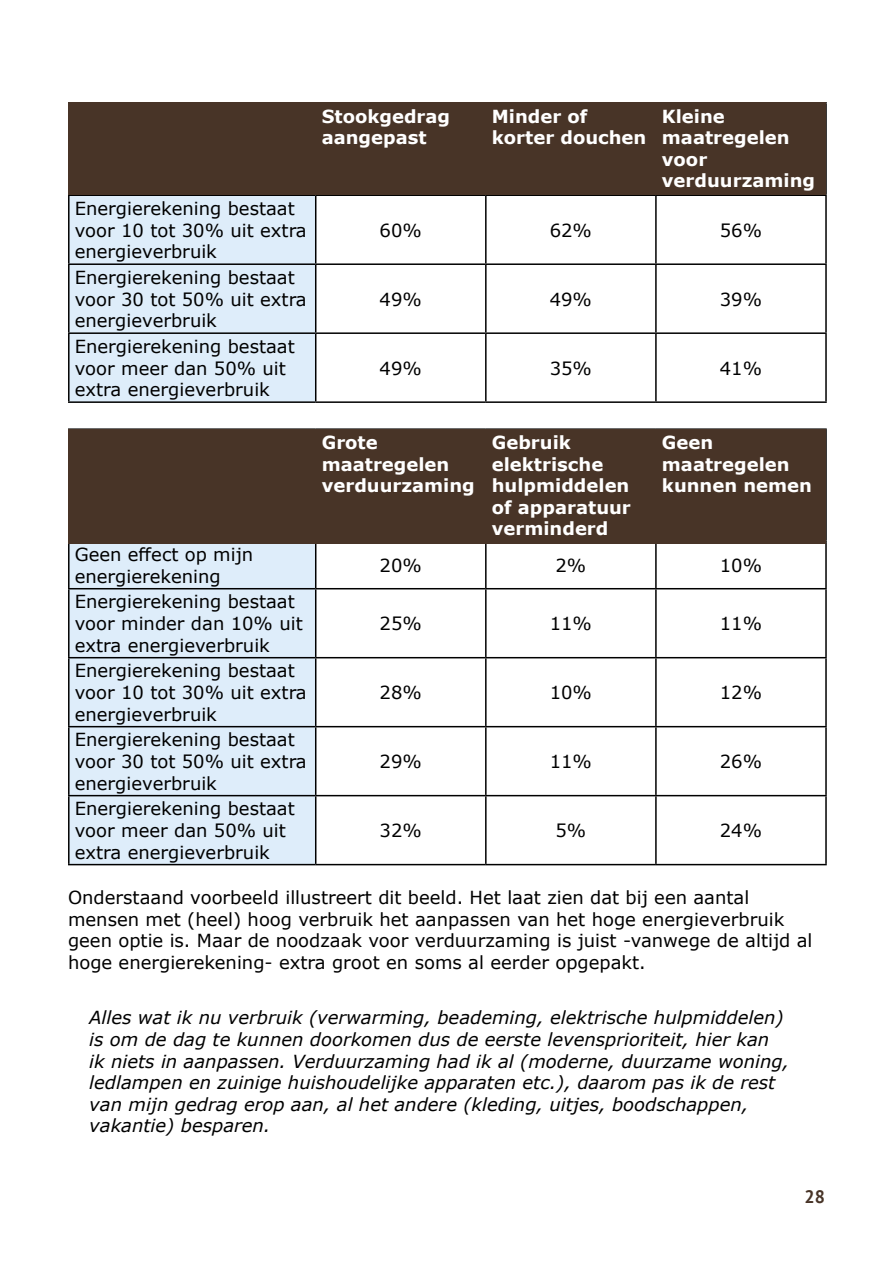
<style>
.page{position:relative;width:893px;height:1263px;background:#fff}
.page>*{position:absolute;margin:0;border:0;box-sizing:border-box;transform-origin:0 0}
.Paragraaf{font:18px/21.6px "Verdana";color:#000}
.Citaat{font:italic 18px/21.6px "Verdana";color:#000}
.Tabelkop{font:700 18px/21.6px "Verdana";color:#fff}
.Cel_2{font:18px "Verdana";color:#000}
.Cel_1{font:18px/21.6px "Verdana";color:#000}
.t1{font:700 18px "PT Sans";color:#483427}
</style>
<div class="page">
<div style="left:70px;top:196px;width:245px;height:205px;background:#deedfa"></div>
<hr style="left:656px;top:102px;width:171px;height:2px;background:#000">
<hr style="left:825px;top:104px;width:2px;height:90px;background:#000">
<hr style="left:68px;top:194px;width:248px;height:2px;background:#000">
<hr style="left:68px;top:196px;width:2px;height:67px;background:#000">
<hr style="left:316px;top:194px;width:170px;height:2px;background:#000">
<hr style="left:315px;top:196px;width:1px;height:67px;background:#000">
<hr style="left:486px;top:194px;width:170px;height:2px;background:#000">
<hr style="left:485px;top:196px;width:2px;height:67px;background:#000">
<hr style="left:656px;top:194px;width:171px;height:2px;background:#000">
<hr style="left:655px;top:196px;width:2px;height:67px;background:#000">
<hr style="left:825px;top:196px;width:2px;height:67px;background:#000">
<hr style="left:68px;top:263px;width:248px;height:2px;background:#000">
<hr style="left:68px;top:265px;width:2px;height:67px;background:#000">
<hr style="left:316px;top:263px;width:170px;height:2px;background:#000">
<hr style="left:315px;top:265px;width:1px;height:67px;background:#000">
<hr style="left:486px;top:263px;width:170px;height:2px;background:#000">
<hr style="left:485px;top:265px;width:2px;height:67px;background:#000">
<hr style="left:656px;top:263px;width:171px;height:2px;background:#000">
<hr style="left:655px;top:265px;width:2px;height:67px;background:#000">
<hr style="left:825px;top:265px;width:2px;height:67px;background:#000">
<hr style="left:68px;top:332px;width:248px;height:2px;background:#000">
<hr style="left:68px;top:334px;width:2px;height:67px;background:#000">
<hr style="left:316px;top:332px;width:170px;height:2px;background:#000">
<hr style="left:315px;top:334px;width:1px;height:67px;background:#000">
<hr style="left:486px;top:332px;width:170px;height:2px;background:#000">
<hr style="left:485px;top:334px;width:2px;height:67px;background:#000">
<hr style="left:656px;top:332px;width:171px;height:2px;background:#000">
<hr style="left:655px;top:334px;width:2px;height:67px;background:#000">
<hr style="left:825px;top:334px;width:2px;height:67px;background:#000">
<hr style="left:68px;top:401px;width:248px;height:2px;background:#000">
<hr style="left:316px;top:401px;width:170px;height:2px;background:#000">
<hr style="left:486px;top:401px;width:170px;height:2px;background:#000">
<hr style="left:656px;top:401px;width:171px;height:2px;background:#000">
<div style="left:68px;top:102px;width:248px;height:93px;background:#483427"></div>
<div style="left:315px;top:102px;width:171px;height:93px;background:#483427"></div>
<div style="left:485px;top:102px;width:171px;height:93px;background:#483427"></div>
<div style="left:655px;top:102px;width:171px;height:93px;background:#483427"></div>
<div style="left:70px;top:543px;width:245px;height:321px;background:#deedfa"></div>
<hr style="left:68px;top:428px;width:248px;height:2px;background:#000">
<hr style="left:316px;top:428px;width:170px;height:2px;background:#000">
<hr style="left:486px;top:428px;width:170px;height:2px;background:#000">
<hr style="left:656px;top:428px;width:171px;height:2px;background:#000">
<hr style="left:825px;top:430px;width:2px;height:111px;background:#000">
<hr style="left:68px;top:542px;width:2px;height:46px;background:#000">
<hr style="left:315px;top:542px;width:1px;height:46px;background:#000">
<hr style="left:485px;top:542px;width:2px;height:46px;background:#000">
<hr style="left:656px;top:541px;width:171px;height:1px;background:#000">
<hr style="left:655px;top:542px;width:2px;height:46px;background:#000">
<hr style="left:825px;top:542px;width:2px;height:46px;background:#000">
<hr style="left:68px;top:588px;width:248px;height:1px;background:#000">
<hr style="left:68px;top:589px;width:2px;height:68px;background:#000">
<hr style="left:316px;top:588px;width:170px;height:1px;background:#000">
<hr style="left:315px;top:589px;width:1px;height:68px;background:#000">
<hr style="left:486px;top:588px;width:170px;height:1px;background:#000">
<hr style="left:485px;top:589px;width:2px;height:68px;background:#000">
<hr style="left:656px;top:588px;width:171px;height:1px;background:#000">
<hr style="left:655px;top:589px;width:2px;height:68px;background:#000">
<hr style="left:825px;top:589px;width:2px;height:68px;background:#000">
<hr style="left:68px;top:657px;width:248px;height:1px;background:#000">
<hr style="left:68px;top:658px;width:2px;height:68px;background:#000">
<hr style="left:316px;top:657px;width:170px;height:1px;background:#000">
<hr style="left:315px;top:658px;width:1px;height:68px;background:#000">
<hr style="left:486px;top:657px;width:170px;height:1px;background:#000">
<hr style="left:485px;top:658px;width:2px;height:68px;background:#000">
<hr style="left:656px;top:657px;width:171px;height:1px;background:#000">
<hr style="left:655px;top:658px;width:2px;height:68px;background:#000">
<hr style="left:825px;top:658px;width:2px;height:68px;background:#000">
<hr style="left:68px;top:726px;width:248px;height:1px;background:#000">
<hr style="left:68px;top:727px;width:2px;height:68px;background:#000">
<hr style="left:316px;top:726px;width:170px;height:1px;background:#000">
<hr style="left:315px;top:727px;width:1px;height:68px;background:#000">
<hr style="left:486px;top:726px;width:170px;height:1px;background:#000">
<hr style="left:485px;top:727px;width:2px;height:68px;background:#000">
<hr style="left:656px;top:726px;width:171px;height:1px;background:#000">
<hr style="left:655px;top:727px;width:2px;height:68px;background:#000">
<hr style="left:825px;top:727px;width:2px;height:68px;background:#000">
<hr style="left:68px;top:795px;width:248px;height:1px;background:#000">
<hr style="left:68px;top:796px;width:2px;height:68px;background:#000">
<hr style="left:316px;top:795px;width:170px;height:1px;background:#000">
<hr style="left:315px;top:796px;width:1px;height:68px;background:#000">
<hr style="left:486px;top:795px;width:170px;height:1px;background:#000">
<hr style="left:485px;top:796px;width:2px;height:68px;background:#000">
<hr style="left:656px;top:795px;width:171px;height:1px;background:#000">
<hr style="left:655px;top:796px;width:2px;height:68px;background:#000">
<hr style="left:825px;top:796px;width:2px;height:68px;background:#000">
<hr style="left:68px;top:864px;width:248px;height:1px;background:#000">
<hr style="left:316px;top:864px;width:170px;height:1px;background:#000">
<hr style="left:486px;top:864px;width:170px;height:1px;background:#000">
<hr style="left:656px;top:864px;width:171px;height:1px;background:#000">
<div style="left:68px;top:429px;width:248px;height:114px;background:#483427"></div>
<div style="left:315px;top:429px;width:171px;height:114px;background:#483427"></div>
<div style="left:485px;top:429px;width:171px;height:114px;background:#483427"></div>
<div style="left:655px;top:429px;width:171px;height:114px;background:#483427"></div>
<p class="Paragraaf" style="left:75px;top:197px;width:233px">Energierekening bestaat voor 10 tot 30% uit extra energieverbruik</p>
<p class="Paragraaf" style="left:75px;top:266px;width:233px">Energierekening bestaat voor 30 tot 50% uit extra energieverbruik</p>
<p class="Paragraaf" style="left:75px;top:335px;width:222px">Energierekening bestaat voor meer dan 50% uit extra energieverbruik</p>
<p class="Tabelkop" style="left:322px;top:105px;width:130px">Stookgedrag aangepast</p>
<p class="Tabelkop" style="left:492px;top:105px;width:156px">Minder of korter douchen</p>
<p class="Tabelkop" style="left:662px;top:105px;width:155px">Kleine maatregelen voor verduurzaming</p>
<p class="Cel_2" style="left:380px;top:218px;width:44px">60%</p>
<p class="Cel_2" style="left:550px;top:218px;width:44px">62%</p>
<p class="Cel_2" style="left:720px;top:218px;width:44px">56%</p>
<p class="Cel_2" style="left:380px;top:287px;width:44px">49%</p>
<p class="Cel_2" style="left:550px;top:287px;width:44px">49%</p>
<p class="Cel_2" style="left:720px;top:287px;width:44px">39%</p>
<p class="Cel_2" style="left:380px;top:356px;width:44px">49%</p>
<p class="Cel_2" style="left:550px;top:356px;width:44px">35%</p>
<p class="Cel_2" style="left:720px;top:356px;width:44px">41%</p>
<p class="Tabelkop" style="left:322px;top:431px;width:155px">Grote maatregelen verduurzaming</p>
<p class="Tabelkop" style="left:492px;top:431px;width:141px">Gebruik elektrische hulpmiddelen of apparatuur verminderd</p>
<p class="Tabelkop" style="left:662px;top:431px;width:152px">Geen maatregelen kunnen nemen</p>
<p class="Cel_1" style="left:75px;top:544px;width:180px">Geen effect op mijn energierekening</p>
<p class="Cel_2" style="left:380px;top:553px;width:44px">20%</p>
<p class="Cel_2" style="left:555px;top:553px;width:32px">2%</p>
<p class="Cel_2" style="left:720px;top:553px;width:44px">10%</p>
<p class="Paragraaf" style="left:75px;top:591px;width:229px">Energierekening bestaat voor minder dan 10% uit extra energieverbruik</p>
<p class="Cel_2" style="left:380px;top:611px;width:44px">25%</p>
<p class="Cel_2" style="left:550px;top:611px;width:44px">11%</p>
<p class="Cel_2" style="left:720px;top:611px;width:44px">11%</p>
<p class="Paragraaf" style="left:75px;top:660px;width:233px">Energierekening bestaat voor 10 tot 30% uit extra energieverbruik</p>
<p class="Paragraaf" style="left:75px;top:729px;width:233px">Energierekening bestaat voor 30 tot 50% uit extra energieverbruik</p>
<p class="Paragraaf" style="left:75px;top:798px;width:222px">Energierekening bestaat voor meer dan 50% uit extra energieverbruik</p>
<p class="Cel_2" style="left:380px;top:680px;width:44px">28%</p>
<p class="Cel_2" style="left:550px;top:680px;width:44px">10%</p>
<p class="Cel_2" style="left:720px;top:680px;width:44px">12%</p>
<p class="Cel_2" style="left:380px;top:749px;width:44px">29%</p>
<p class="Cel_2" style="left:550px;top:749px;width:44px">11%</p>
<p class="Cel_2" style="left:720px;top:749px;width:44px">26%</p>
<p class="Cel_2" style="left:380px;top:818px;width:44px">32%</p>
<p class="Cel_2" style="left:555px;top:818px;width:32px">5%</p>
<p class="Cel_2" style="left:720px;top:818px;width:44px">24%</p>
<p class="Paragraaf" style="left:68px;top:886px;width:746px">Onderstaand voorbeeld illustreert dit beeld. Het laat zien dat bij een aantal mensen met (heel) hoog verbruik het aanpassen van het hoge energieverbruik geen optie is. Maar de noodzaak voor verduurzaming is juist -vanwege de altijd al hoge energierekening- extra groot en soms al eerder opgepakt.</p>
<p class="Citaat" style="left:89px;top:1007px;width:701px">Alles wat ik nu verbruik (verwarming, beademing, elektrische hulpmiddelen) is om de dag te kunnen doorkomen dus de eerste levensprioriteit, hier kan ik niets in aanpassen. Verduurzaming had ik al (moderne, duurzame woning, ledlampen en zuinige huishoudelijke apparaten etc.), daarom pas ik de rest van mijn gedrag erop aan, al het andere (kleding, uitjes, boodschappen, vakantie) besparen.</p>
<p class="t1" style="left:804px;top:1185px;width:22px">28</p>
</div>
